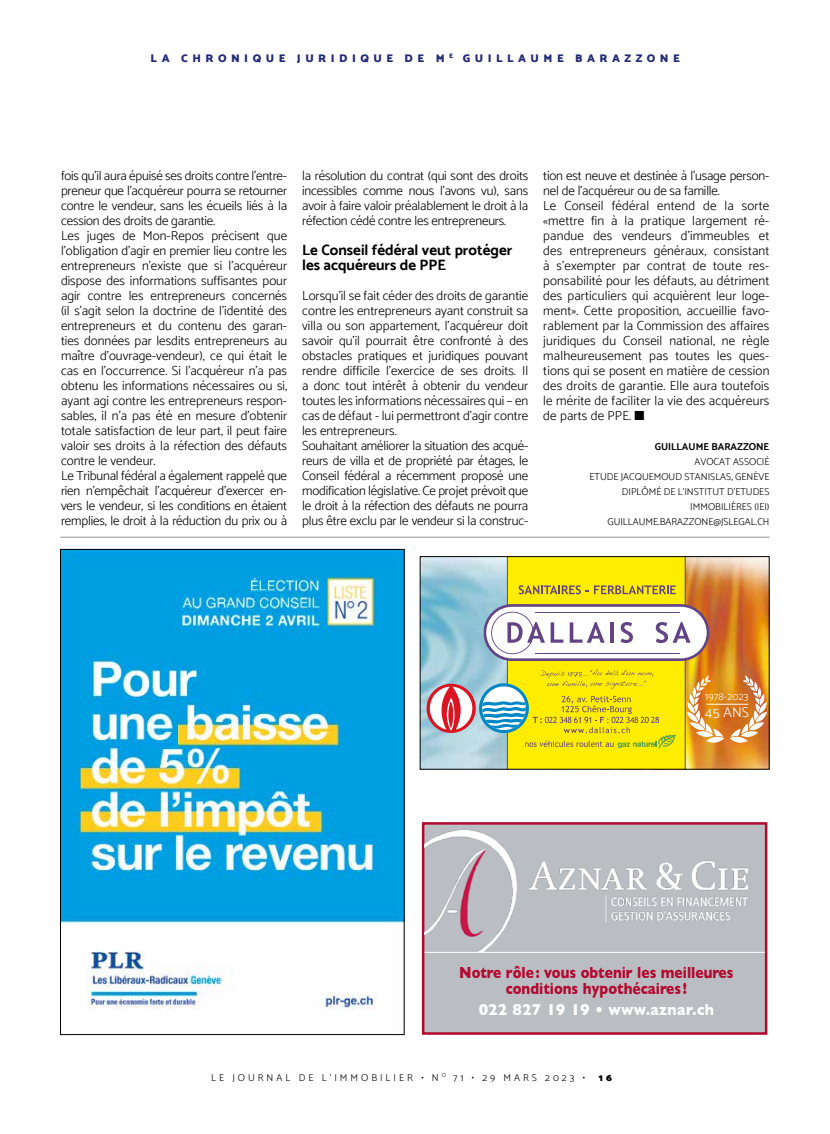
<style>
.page{position:relative;width:830px;height:1134px;background:#fff}
.page>*{position:absolute;margin:0;border:0;box-sizing:border-box;transform-origin:0 0}
.t1{font:700 16.38px/16.4px "Gill Sans";color:#b30931;text-align:center;scale:.84 1}
.t2{font:700 16px "Gill Sans";letter-spacing:.03em;color:#fff}
.t3{font:700 15px/15px "Catamaran";color:#000}
.t4{font:300 14.25px "Catamaran";color:#fff}
.t5{font:300 13.12px/15px "Catamaran";color:#000}
.t6{font:900 11.25px "Catamaran";letter-spacing:.4em;color:#232c77}
.t7{font:300 10.38px "Catamaran";letter-spacing:.01em;color:#fff}
.t8{font:300 10px/15px "Catamaran";color:#000;text-align:right}
.t9{font:300 10px "Catamaran";letter-spacing:.3em;color:#000}
.t10{font:700 10px "Catamaran";color:#000}
.t11{font:900 10px "Catamaran";color:#000}
</style>
<div class="page">
<hr style="left:60px;top:537px;width:709px;height:1px;background:#979696">
<svg style="left:421px;top:558px;width:346px;height:209px;background:#d4c256"></svg>
<hr style="left:506px;top:557px;width:1px;height:212px;background:#624383">
<hr style="left:684px;top:557px;width:1px;height:212px;background:#624383">
<svg style="left:483px;top:604px;width:226px;height:57px"></svg>
<hr style="left:535px;top:612px;width:144px;height:1px;background:#624383">
<hr style="left:535px;top:653px;width:144px;height:1px;background:#624383">
<svg style="left:518px;top:585px;width:157px;height:9px"></svg>
<svg style="left:426px;top:669px;width:249px;height:79px;background:#d7d050"></svg>
<div style="left:419px;top:556px;width:350px;height:213px;border:1px solid #000"></div>
<svg style="left:686px;top:675px;width:37px;height:68px"></svg>
<svg style="left:729px;top:675px;width:37px;height:68px"></svg>
<hr style="left:706px;top:704px;width:41px;height:1px;background:#fff">
<div style="left:421px;top:822px;width:346px;height:213px;background:#babec2;border:3px solid #b30931"></div>
<img style="left:424px;top:831px;width:93px;height:121px">
<img style="left:529px;top:860px;width:218px;height:63px">
<hr style="left:424px;top:952px;width:340px;height:1px;background:#fff">
<img style="left:62px;top:551px;width:340px;height:458px">
<p class="t6" style="left:150px;top:51px;width:530px">LA CHRONIQUE JURIDIQUE DE M <sup>E</sup> GUILLAUME BARAZZONE</p>
<p class="t5" style="left:61px;top:168px;width:227px">fois qu’il aura épuisé ses droits contre l’entre&shy;preneur que l’acquéreur pourra se retourner contre le vendeur, sans les écueils liés à la cession des droits de garantie.<br>Les juges de Mon-Repos précisent que l’obligation d’agir en premier lieu contre les entrepreneurs n’existe que si l’acquéreur dispose des informations suffisantes pour agir contre les entrepreneurs concernés (il s’agit selon la doctrine de l’identité des entrepreneurs et du contenu des garan&shy;ties données par lesdits entrepreneurs au maître d’ouvrage-vendeur), ce qui était le cas en l’occurrence. Si l’acquéreur n’a pas obtenu les informations nécessaires ou si, ayant agi contre les entrepreneurs respon&shy;sables, il n’a pas été en mesure d’obtenir totale satisfaction de leur part, il peut faire valoir ses droits à la réfection des défauts contre le vendeur.<br>Le Tribunal fédéral a également rappelé que rien n’empêchait l’acquéreur d’exercer en&shy;vers le vendeur, si les conditions en étaient remplies, le droit à la réduction du prix ou à</p>
<p class="t5" style="left:302px;top:168px;width:227px;text-align:justify">la résolution du contrat (qui sont des droits incessibles comme nous l’avons vu), sans avoir à faire valoir préalablement le droit à la réfection cédé contre les entrepreneurs.</p>
<p class="t3" style="left:302px;top:242px;width:211px">Le Conseil fédéral veut protéger les acquéreurs de PPE</p>
<p class="t5" style="left:302px;top:288px;width:227px">Lorsqu’il se fait céder des droits de garantie contre les entrepreneurs ayant construit sa villa ou son appartement, l’acquéreur doit savoir qu’il pourrait être confronté à des obstacles pratiques et juridiques pouvant rendre difficile l’exercice de ses droits. Il a donc tout intérêt à obtenir du vendeur toutes les informations nécessaires qui – en cas de défaut - lui permettront d’agir contre les entrepreneurs.<br>Souhaitant améliorer la situation des acqué&shy;reurs de villa et de propriété par étages, le Conseil fédéral a récemment proposé une modification législative. Ce projet prévoit que le droit à la réfection des défauts ne pourra plus être exclu par le vendeur si la construc-</p>
<p class="t5" style="left:543px;top:168px;width:227px">tion est neuve et destinée à l’usage person&shy;nel de l’acquéreur ou de sa famille.<br>Le Conseil fédéral entend de la sorte «mettre fin à la pratique largement ré&shy;pandue des vendeurs d’immeubles et des entrepreneurs généraux, consistant à s’exempter par contrat de toute res&shy;ponsabilité pour les défauts, au détriment des particuliers qui acquièrent leur loge&shy;ment». Cette proposition, accueillie favo&shy;rablement par la Commission des affaires juridiques du Conseil national, ne règle malheureusement pas toutes les ques&shy;tions qui se posent en matière de cession des droits de garantie. Elle aura toutefois le mérite de faciliter la vie des acquéreurs de parts de PPE. ■</p>
<p class="t10" style="left:654px;top:441px;width:116px">GUILLAUME BARAZZONE</p>
<p class="t8" style="left:589px;top:454px;width:181px">AVOCAT ASSOCIÉ<br>ETUDE JACQUEMOUD STANISLAS, GENÈVE<br>DIPLÔMÉ DE L’INSTITUT D’ETUDES<br>IMMOBILIÈRES (IEI)<br>GUILLAUME.BARAZZONE@JSLEGAL.CH</p>
<p class="t7" style="left:705px;top:690px;width:45px">1978-2023</p>
<p class="t4" style="left:705px;top:704px;width:45px">45 ANS</p>
<p class="t1" style="left:459px;top:964px;width:328px">Notre rôle: vous obtenir les meilleures conditions hypothécaires !</p>
<p class="t2" style="left:478px;top:996px;width:237px">022 827 19 19 • www.aznar.ch</p>
<p class="t9" style="left:211px;top:1071px;width:375px">LE JOURNAL DE L’IMMOBILIER • N <sup>O</sup> 71 • 29 MARS 2023 •</p>
<p class="t11" style="left:598px;top:1071px;width:15px">1 6</p>
</div>
